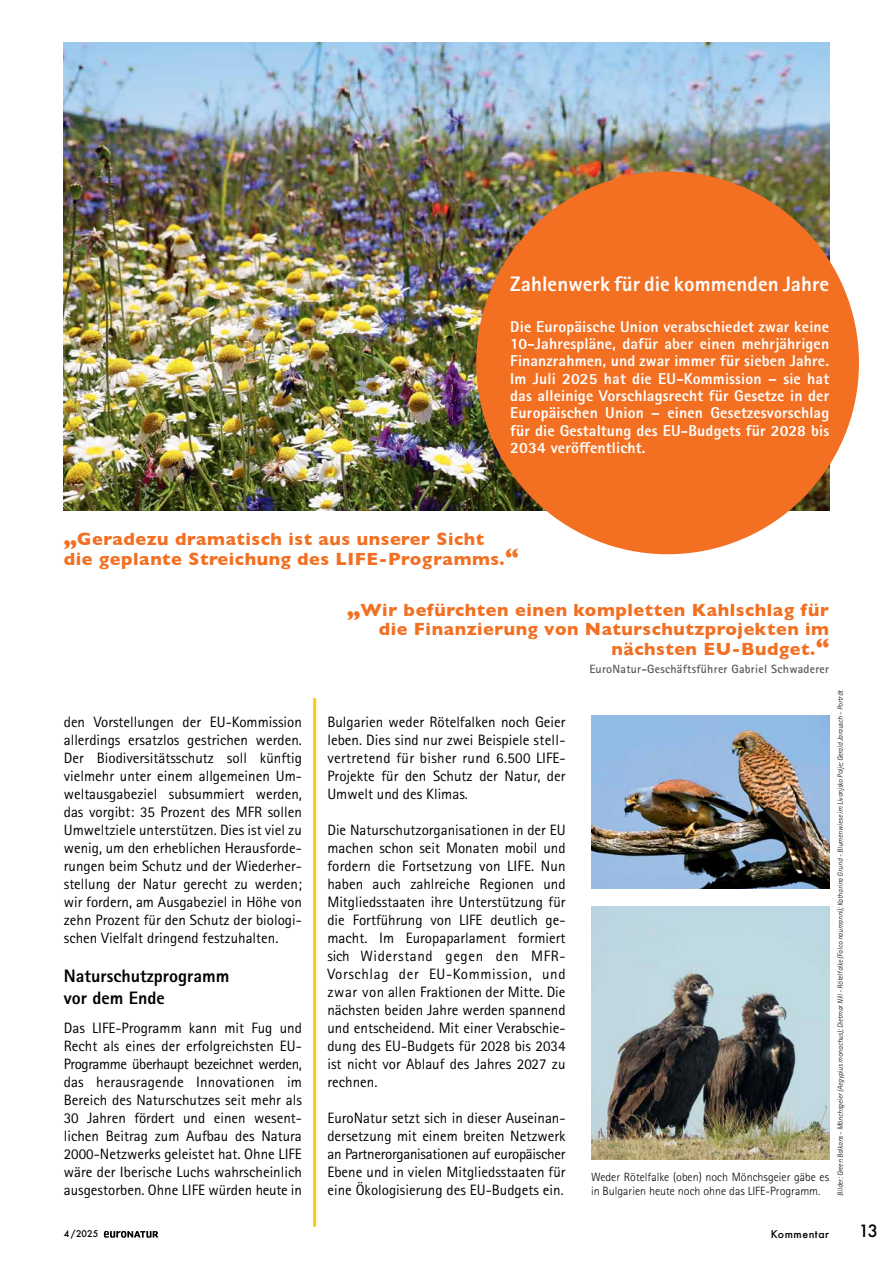
<style>
.page{position:relative;width:893px;height:1263px;background:#fff}
.page>*{position:absolute;margin:0;border:0;box-sizing:border-box;transform-origin:0 0}
.t1{font:800 21px "Rotis Sans Serif Pro";letter-spacing:.005em;color:#fff}
.t2{font:700 18px/19.5px "Gill Sans";letter-spacing:.03em;color:#f36f21;text-align:right}
.t3{font:800 18px/21.6px "Rotis Sans Serif Pro";color:#000}
.t4{font:500 16.5px "Futura";color:#000}
.t5{font:800 15.75px/17.2px "Rotis Sans Serif Pro";letter-spacing:.01em;color:#fff;text-align:justify}
.t6{font:15px/18px "Rotis Sans Serif Pro";color:#000;text-align:justify}
.t7{font:300 12px/13.5px "Rotis Sans Serif Pro";color:#000}
.t8{font:700 12px "Rotis Sans Serif Pro";letter-spacing:.02em;color:#58595b}
.t9{font:500 10.5px "Futura";letter-spacing:.05em;color:#000}
.t10{font:500 9px "Futura";color:#000}
.t11{font:italic 300 7.5px "Rotis Sans Serif Pro";letter-spacing:-.005em;color:#000}
.s1{font-size:24px}
</style>
<div class="page">
<svg style="left:104px;top:1231px;width:54px;height:7px"></svg>
<img style="left:64px;top:43px;width:765px;height:467px">
<div style="left:476px;top:171px;width:383px;height:383px;background:#f36f21;border-radius:50%"></div>
<hr style="left:313px;top:698px;width:3px;height:529px;background:#ffcb05">
<img style="left:591px;top:906px;width:238px;height:253px">
<img style="left:591px;top:716px;width:238px;height:172px">
<h1 class="t1" style="left:510px;top:271px;width:321px">Zahlenwerk für die kommenden Jahre</h1>
<p class="t5" style="left:510px;top:317px;width:320px">Die Europäische Union verabschiedet zwar keine 10-Jahrespläne, dafür aber einen mehrjährigen Finanzrahmen, und zwar immer für sieben Jahre.<br>Im Juli 2025 hat die EU-Kommission – sie hat das alleinige Vorschlagsrecht für Gesetze in der Europäischen Union – einen Gesetzesvorschlag für die Gestaltung des EU-Budgets für 2028 bis 2034 veröffentlicht.</p>
<p class="t2" style="left:64px;top:529px;width:456px;text-align:left"><span class="s1">„</span>Geradezu dramatisch ist aus unserer Sicht<br>die geplante Streichung des LIFE-Programms.<span class="s1">“</span></p>
<p class="t2" style="left:347px;top:600px;width:484px"><span class="s1">„</span>Wir befürchten einen kompletten Kahlschlag für die Finanzierung von Naturschutzprojekten im nächsten EU-Budget.<span class="s1">“</span></p>
<p class="t6" style="left:64px;top:713px;width:240px">den Vorstellungen der EU-Kommission allerdings ersatzlos gestrichen werden.<br>Der Biodiversitätsschutz soll künftig vielmehr unter einem allgemeinen Um&shy;weltausgabeziel subsummiert werden, das vorgibt: 35 Prozent des MFR sollen Umweltziele unterstützen. Dies ist viel zu wenig, um den erheblichen Herausforde&shy;rungen beim Schutz und der Wiederher&shy;stellung der Natur gerecht zu werden; wir fordern, am Ausgabeziel in Höhe von zehn Prozent für den Schutz der biologi&shy;schen Vielfalt dringend festzuhalten.</p>
<p class="t3" style="left:64px;top:965px;width:167px">Naturschutzprogramm vor dem Ende</p>
<p class="t6" style="left:64px;top:1019px;width:240px">Das LIFE-Programm kann mit Fug und Recht als eines der erfolgreichsten EU-Programme überhaupt bezeichnet werden, das herausragende Innovationen im Bereich des Naturschutzes seit mehr als 30 Jahren fördert und einen wesent&shy;lichen Beitrag zum Aufbau des Natura 2000-Netzwerks geleistet hat. Ohne LIFE wäre der Iberische Luchs wahrscheinlich ausgestorben. Ohne LIFE würden heute in</p>
<p class="t6" style="left:327px;top:713px;width:240px">Bulgarien weder Rötelfalken noch Geier leben. Dies sind nur zwei Beispiele stell&shy;vertretend für bisher rund 6.500 LIFE-Projekte für den Schutz der Natur, der Umwelt und des Klimas.</p>
<p class="t6" style="left:327px;top:821px;width:240px">Die Naturschutzorganisationen in der EU machen schon seit Monaten mobil und fordern die Fortsetzung von LIFE. Nun haben auch zahlreiche Regionen und Mitgliedsstaaten ihre Unterstützung für die Fortführung von LIFE deutlich ge&shy;macht. Im Europaparlament formiert sich Widerstand gegen den MFR-Vorschlag der EU-Kommission, und zwar von allen Fraktionen der Mitte. Die nächsten beiden Jahre werden spannend und entscheidend. Mit einer Verabschie&shy;dung des EU-Budgets für 2028 bis 2034 ist nicht vor Ablauf des Jahres 2027 zu rechnen.</p>
<p class="t6" style="left:327px;top:1109px;width:240px">EuroNatur setzt sich in dieser Auseinan&shy;dersetzung mit einem breiten Netzwerk an Partnerorganisationen auf europäischer Ebene und in vielen Mitgliedsstaaten für eine Ökologisierung des EU-Budgets ein.</p>
<p class="t8" style="left:589px;top:661px;width:241px">EuroNatur-Geschäftsführer Gabriel Schwaderer</p>
<p class="t7" style="left:591px;top:1171px;width:240px">Weder Rötelfalke (oben) noch Mönchsgeier gäbe es in Bulgarien heute noch ohne das LIFE-Programm.</p>
<p class="t11" style="left:836px;top:1195px;width:507px;rotate:-90deg">Bilder: Green Balkans - Mönchsgeier (Aegypius monachus); Dietmar Nill - Rötelfalke (Falco naumanni); Katharina Grund - Blumenwiese im Livanjsko Polje; Gerald Jarausch - Porträt</p>
<p class="t10" style="left:64px;top:1228px;width:36px">4 /2025</p>
<p class="t4" style="left:859px;top:1220px;width:21px">13</p>
<p class="t9" style="left:771px;top:1226px;width:60px">Kommentar</p>
</div>
